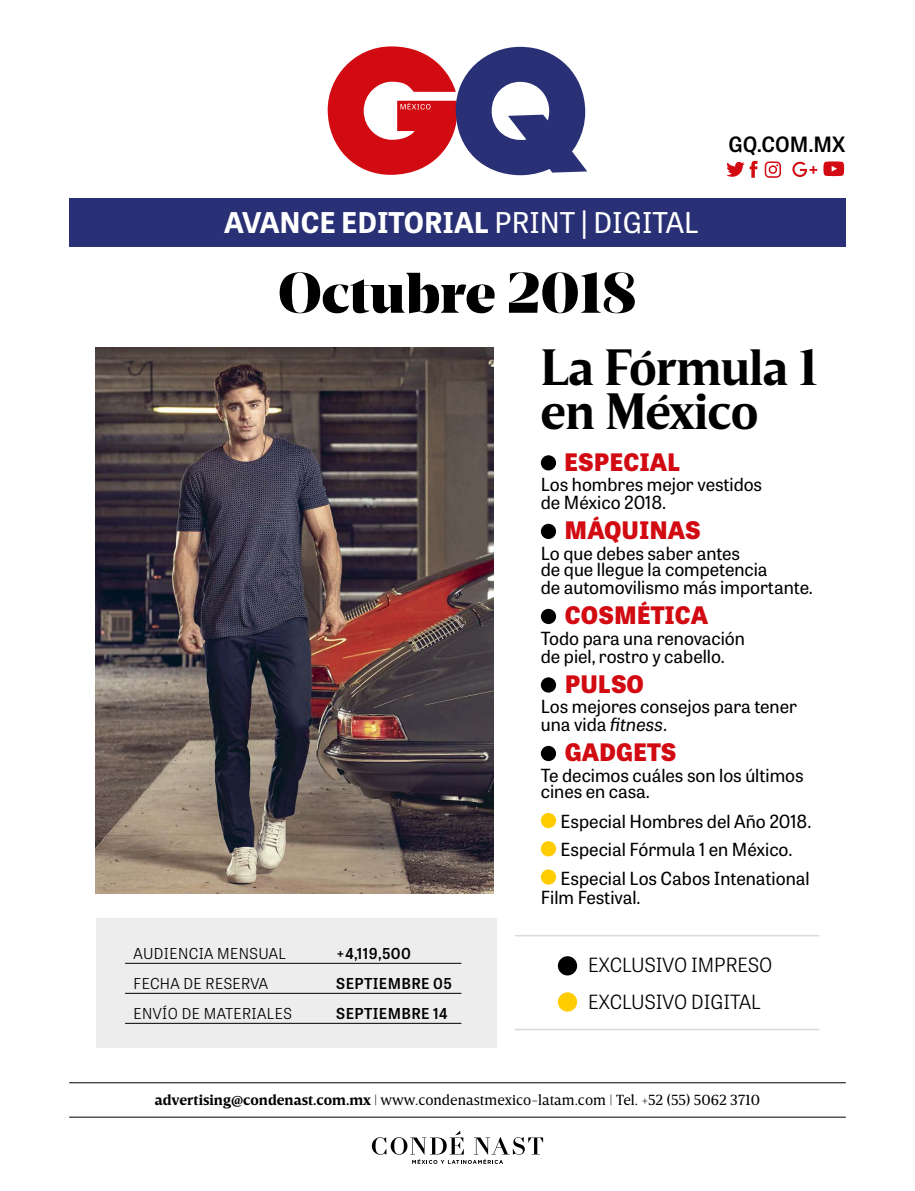
<style>
.page{position:relative;width:915px;height:1191px;background:#fff}
.page>*{position:absolute;margin:0;border:0;box-sizing:border-box;transform-origin:0 0}
.t1{font:55.5px "Breve Display";letter-spacing:.01em;color:#000}
.t2{font:700 49.5px/43.5px "Breve Title";color:#000}
.t3{font:700 28.5px "Tablet Gothic";color:#fff}
.t4{font:800 24px "Tablet Gothic";color:#d20a11}
.t5{font:600 21px "Tablet Gothic";color:#000}
.t6{font:300 19.5px/36.3px "Tablet Gothic";color:#000}
.t7{font:18px/18px "Tablet Gothic";color:#000}
.t8{font:15px "Breve Text";color:#000}
.t9{font:300 15px "Tablet Gothic";letter-spacing:.025em;color:#000}
.t10{font:600 15px "Tablet Gothic";letter-spacing:.025em;color:#000}
.s1{font-weight:400}
.s2{font-style:italic}
.s3{font-weight:700}
</style>
<div class="page">
<hr style="left:69px;top:1082px;width:776px;height:1px;background:#000">
<hr style="left:69px;top:1116px;width:776px;height:1px;background:#000">
<svg style="left:372px;top:1130px;width:171px;height:33px"></svg>
<div style="left:557px;top:956px;width:20px;height:19px;background:#000;border-radius:50%"></div>
<div style="left:557px;top:992px;width:20px;height:19px;background:#fc0;border-radius:50%"></div>
<hr style="left:514px;top:935px;width:305px;height:1px;background:#dadada">
<hr style="left:514px;top:1028px;width:305px;height:2px;background:#dadada">
<div style="left:96px;top:918px;width:400px;height:129px;background:#ededed"></div>
<svg style="left:726px;top:161px;width:31px;height:17px"></svg>
<svg style="left:823px;top:161px;width:20px;height:15px"></svg>
<svg style="left:764px;top:161px;width:16px;height:17px"></svg>
<svg style="left:792px;top:162px;width:25px;height:15px"></svg>
<div style="left:540px;top:455px;width:16px;height:15px;background:#000;border-radius:50%"></div>
<div style="left:540px;top:524px;width:16px;height:15px;background:#000;border-radius:50%"></div>
<div style="left:540px;top:609px;width:16px;height:15px;background:#000;border-radius:50%"></div>
<div style="left:540px;top:677px;width:16px;height:15px;background:#000;border-radius:50%"></div>
<div style="left:540px;top:746px;width:16px;height:15px;background:#000;border-radius:50%"></div>
<div style="left:540px;top:813px;width:16px;height:15px;background:#fc0;border-radius:50%"></div>
<div style="left:540px;top:841px;width:16px;height:15px;background:#fc0;border-radius:50%"></div>
<div style="left:540px;top:869px;width:16px;height:15px;background:#fc0;border-radius:50%"></div>
<hr style="left:125px;top:963px;width:336px;height:1px;background:#000">
<hr style="left:125px;top:993px;width:336px;height:1px;background:#000">
<hr style="left:125px;top:1023px;width:336px;height:1px;background:#000">
<svg style="left:327px;top:46px;width:260px;height:129px"></svg>
<div style="left:69px;top:198px;width:776px;height:49px;background:#293075"></div>
<img style="left:96px;top:348px;width:397px;height:546px">
<h3 class="t3" style="left:224px;top:202px;width:476px">AVANCE EDITORIAL <span class="s1">PRINT | DIGITAL</span></h3>
<p class="t5" style="left:728px;top:130px;width:119px">GQ.COM.MX</p>
<h1 class="t1" style="left:278px;top:260px;width:359px">Octubre 2018</h1>
<h2 class="t2" style="left:540px;top:347px;width:278px">La Fórmula 1 en México</h2>
<h3 class="t4" style="left:564px;top:444px;width:118px">ESPECIAL</h3>
<p class="t7" style="left:540px;top:475px;width:223px">Los hombres mejor vestidos de México 2018.</p>
<h3 class="t4" style="left:564px;top:512px;width:138px">MÁQUINAS</h3>
<p class="t7" style="left:540px;top:544px;width:273px;line-height:17.2px">Lo que debes saber antes<br>de que llegue la competencia<br>de automovilismo más importante.</p>
<h3 class="t4" style="left:564px;top:597px;width:145px">COSMÉTICA</h3>
<p class="t7" style="left:540px;top:628px;width:205px">Todo para una renovación de piel, rostro y cabello.</p>
<h3 class="t4" style="left:564px;top:666px;width:80px">PULSO</h3>
<p class="t7" style="left:540px;top:697px;width:258px">Los mejores consejos para tener una vida <span class="s2">fitness</span>.</p>
<h3 class="t4" style="left:564px;top:734px;width:113px">GADGETS</h3>
<p class="t7" style="left:540px;top:766px;width:264px;line-height:16.5px">Te decimos cuáles son los últimos cines en casa.</p>
<p class="t7" style="left:560px;top:806px;width:252px;line-height:28.2px">Especial Hombres del Año 2018.<br>Especial Fórmula 1 en México.<br>Especial Los Cabos Intenational</p>
<p class="t7" style="left:540px;top:888px;width:101px">Film Festival.</p>
<p class="t9" style="left:133px;top:943px;width:154px">AUDIENCIA MENSUAL</p>
<p class="t10" style="left:336px;top:943px;width:76px">+4,119,500</p>
<p class="t9" style="left:133px;top:973px;width:136px">FECHA DE RESERVA</p>
<p class="t10" style="left:336px;top:973px;width:117px">SEPTIEMBRE 05</p>
<p class="t9" style="left:133px;top:1003px;width:160px">ENVÍO DE MATERIALES</p>
<p class="t10" style="left:336px;top:1003px;width:113px">SEPTIEMBRE 14</p>
<p class="t6" style="left:588px;top:946px;width:186px">EXCLUSIVO IMPRESO<br>EXCLUSIVO DIGITAL</p>
<p class="t8" style="left:155px;top:1091px;width:606px"><span class="s3">advertising@condenast.com.mx</span> | www.condenastmexico-latam.com | Tel. +52 (55) 5062 3710</p>
</div>
